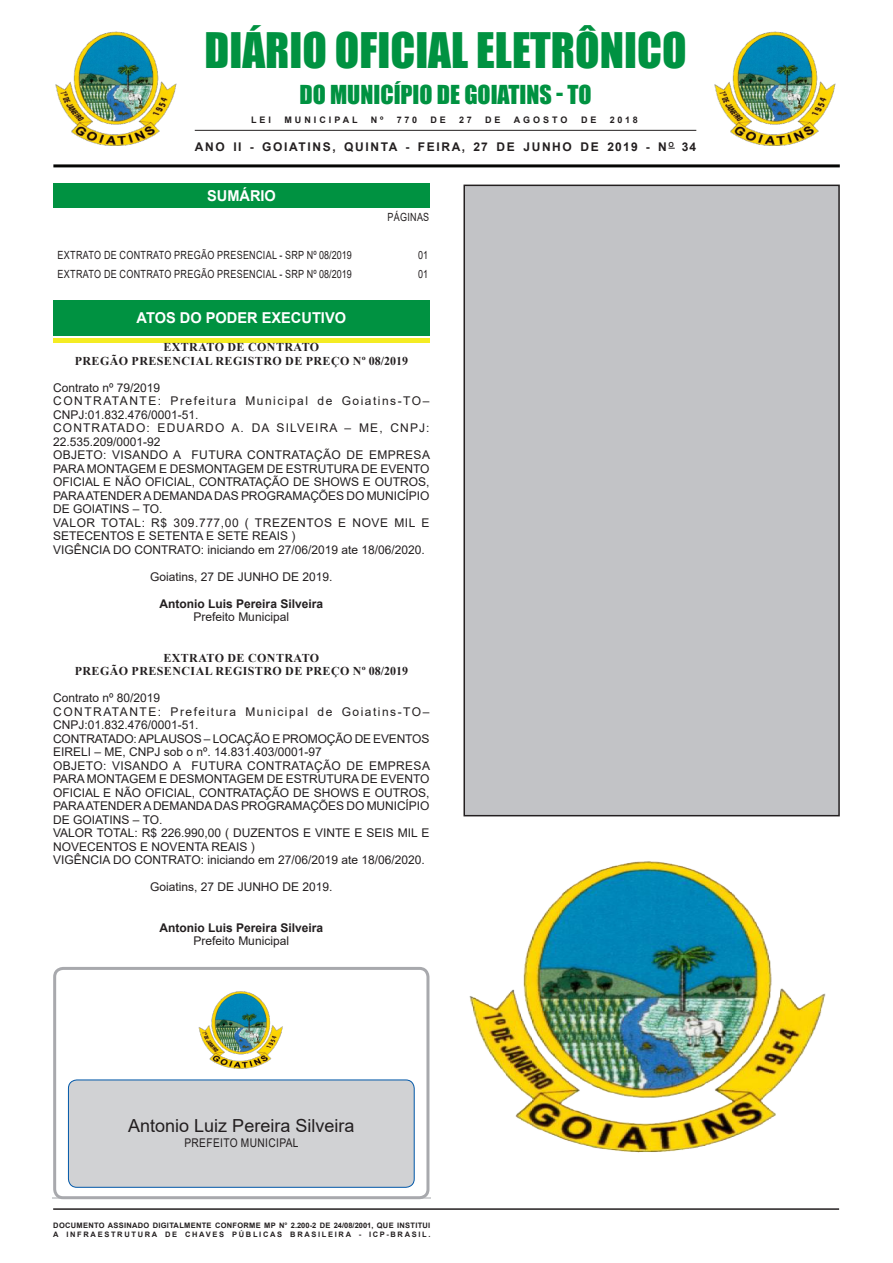
<style>
.page{position:relative;width:893px;height:1263px;background:#fff}
.page>*{position:absolute;margin:0;border:0;box-sizing:border-box;transform-origin:0 0}
.t1{font:45px "Impact";color:#009241}
.t2{font:24px "Impact";color:#009241}
.t3{font:18px "Arial";color:#231f20}
.Chancela{font:700 15px "Arial";color:#fff}
.SEM_PARAGRAFO{font:12px/13.5px "Arial";color:#231f20}
.SEM_PARAGRAFO-2{font:12px/13.5px "Arial";letter-spacing:.125em;color:#231f20}
.TITULOS{font:700 12px "Times New Roman";letter-spacing:.035em;color:#231f20}
.SEM_PARAGRAFO-3{font:12px/13.5px "Arial";letter-spacing:.095em;color:#231f20}
.NOME{font:700 12px "Arial";color:#231f20}
.CIDADE{font:12px "Arial";color:#231f20}
.NOME-2{font:700 12px "Arial";letter-spacing:.135em;color:#231f20}
.CARGO{font:12px "Arial";color:#231f20}
.SEM_PARAGRAFO-4{font:12px "Arial";letter-spacing:.035em;color:#231f20;scale:.85 1}
.Sumario{font:11.25px "Arial";letter-spacing:.035em;color:#231f20;scale:.8 1}
.t4{font:700 9px "Arial";letter-spacing:.33em;color:#231f20}
.t5{font:700 7.5px "Arial";letter-spacing:.04em;color:#231f20}
.t6{font:700 7.5px "Arial";letter-spacing:.225em;color:#231f20}
</style>
<div class="page">
<hr style="left:53px;top:1208px;width:786px;height:2px;background:#231f20">
<hr style="left:53px;top:164px;width:787px;height:3px;background:#040503">
<hr style="left:195px;top:130px;width:501px;height:1px;background:#231f20">
<hr style="left:52px;top:1198px;width:379px;height:1px;background:#d1d2d4">
<div style="left:53px;top:967px;width:376px;height:232px;border:3px solid #a8a9ad;border-radius:9px"></div>
<div style="left:68px;top:1080px;width:346px;height:107px;background:#d1d2d4;border-radius:9px"></div>
<div style="left:68px;top:1080px;width:346px;height:107px;border:1px solid #0057a8;border-radius:9px"></div>
<img style="left:198px;top:991px;width:85px;height:78px">
<img style="left:714px;top:31px;width:122px;height:115px">
<img style="left:55px;top:31px;width:122px;height:115px">
<div style="left:53px;top:184px;width:377px;height:24px;background:#009241"></div>
<div style="left:53px;top:338px;width:376px;height:5px;background:#f4ec23"></div>
<div style="left:53px;top:303px;width:376px;height:34px;background:#009241"></div>
<div style="left:53px;top:300px;width:376px;height:35px;background:#009241"></div>
<img style="left:469px;top:861px;width:357px;height:292px">
<div style="left:464px;top:185px;width:375px;height:631px;background:#c2c3c6"></div>
<div style="left:463px;top:185px;width:377px;height:631px;border:2px solid #231f20"></div>
<p class="t1" style="left:205px;top:16px;width:483px">DIÁRIO OFICIAL ELETRÔNICO</p>
<p class="t2" style="left:299px;top:76px;width:294px">DO MUNICÍPIO DE GOIATINS - TO</p>
<p class="t4" style="left:251px;top:114px;width:21px">LEI</p>
<p class="t4" style="left:284px;top:114px;width:75px">MUNICIPAL</p>
<p class="t4" style="left:371px;top:114px;width:14px">N º</p>
<p class="t4" style="left:397px;top:114px;width:22px">770</p>
<p class="t4" style="left:430px;top:114px;width:17px">D E</p>
<p class="t4" style="left:459px;top:114px;width:14px">2 7</p>
<p class="t4" style="left:485px;top:114px;width:17px">D E</p>
<p class="t4" style="left:514px;top:114px;width:55px">AGOSTO</p>
<p class="t4" style="left:581px;top:114px;width:17px">D E</p>
<p class="t4" style="left:610px;top:114px;width:30px">2018</p>
<p class="NOME-2" style="left:195px;top:139px;width:503px">ANO II - GOIATINS, QUINTA - FEIRA, 27 DE JUNHO DE 2019 - N<sup>O</sup> 34</p>
<p class="Chancela" style="left:207px;top:185px;width:70px">SUMÁRIO</p>
<p class="Sumario" style="left:387px;top:209px;width:54px">PÁGINAS</p>
<p class="Sumario" style="left:58px;top:247px;width:369px">EXTRATO DE CONTRATO PREGÃO PRESENCIAL - SRP Nº 08/2019</p>
<p class="Sumario" style="left:418px;top:247px;width:14px">01</p>
<p class="Sumario" style="left:58px;top:266px;width:369px">EXTRATO DE CONTRATO PREGÃO PRESENCIAL - SRP Nº 08/2019</p>
<p class="Sumario" style="left:418px;top:266px;width:14px">01</p>
<p class="Chancela" style="left:137px;top:307px;width:211px">ATOS DO PODER EXECUTIVO</p>
<p class="TITULOS" style="left:163px;top:339px;width:157px">EXTRATO DE CONTRATO</p>
<p class="TITULOS" style="left:75px;top:352px;width:335px">PREGÃO PRESENCIAL REGISTRO DE PREÇO Nº 08/2019</p>
<p class="SEM_PARAGRAFO" style="left:53px;top:381px;width:109px">Contrato nº 79/2019</p>
<p class="SEM_PARAGRAFO-2" style="left:53px;top:394px;width:378px">CONTRATANTE: Prefeitura Municipal de Goiatins-TO–<br>CNPJ:01.832.476/0001-51.</p>
<p class="SEM_PARAGRAFO-3" style="left:53px;top:421px;width:378px">CONTRATADO: EDUARDO A. DA SILVEIRA – ME, CNPJ:<br>22.535.209/0001-92</p>
<p class="SEM_PARAGRAFO" style="left:53px;top:448px;width:378px;text-align:justify">OBJETO: VISANDO A FUTURA CONTRATAÇÃO DE EMPRESA PARA MONTAGEM E DESMONTAGEM DE ESTRUTURA DE EVENTO OFICIAL E NÃO OFICIAL, CONTRATAÇÃO DE SHOWS E OUTROS, PARA ATENDER A DEMANDA DAS PROGRAMAÇÕES DO MUNICÍPIO DE GOIATINS – TO.</p>
<p class="SEM_PARAGRAFO" style="left:53px;top:516px;width:378px">VALOR TOTAL: R$ 309.777,00 ( TREZENTOS E NOVE MIL E<br>SETECENTOS E SETENTA E SETE REAIS )</p>
<p class="SEM_PARAGRAFO" style="left:53px;top:543px;width:373px">VIGÊNCIA DO CONTRATO: iniciando em 27/06/2019 ate 18/06/2020.</p>
<p class="CIDADE" style="left:150px;top:568px;width:184px">Goiatins, 27 DE JUNHO DE 2019.</p>
<p class="NOME" style="left:160px;top:595px;width:165px">Antonio Luis Pereira Silveira</p>
<p class="CARGO" style="left:194px;top:609px;width:97px">Prefeito Municipal</p>
<p class="TITULOS" style="left:163px;top:649px;width:157px">EXTRATO DE CONTRATO</p>
<p class="TITULOS" style="left:75px;top:663px;width:335px">PREGÃO PRESENCIAL REGISTRO DE PREÇO Nº 08/2019</p>
<p class="SEM_PARAGRAFO" style="left:53px;top:691px;width:109px">Contrato nº 80/2019</p>
<p class="SEM_PARAGRAFO-2" style="left:53px;top:705px;width:378px">CONTRATANTE: Prefeitura Municipal de Goiatins-TO–<br>CNPJ:01.832.476/0001-51.</p>
<p class="SEM_PARAGRAFO" style="left:53px;top:732px;width:378px">CONTRATADO: APLAUSOS – LOCAÇÃO E PROMOÇÃO DE EVENTOS<br>EIRELI – ME, CNPJ sob o nº. 14.831.403/0001-97</p>
<p class="SEM_PARAGRAFO" style="left:53px;top:759px;width:378px;text-align:justify">OBJETO: VISANDO A FUTURA CONTRATAÇÃO DE EMPRESA PARA MONTAGEM E DESMONTAGEM DE ESTRUTURA DE EVENTO OFICIAL E NÃO OFICIAL, CONTRATAÇÃO DE SHOWS E OUTROS, PARA ATENDER A DEMANDA DAS PROGRAMAÇÕES DO MUNICÍPIO DE GOIATINS – TO.</p>
<p class="SEM_PARAGRAFO" style="left:53px;top:826px;width:378px">VALOR TOTAL: R$ 226.990,00 ( DUZENTOS E VINTE E SEIS MIL E<br>NOVECENTOS E NOVENTA REAIS )</p>
<p class="SEM_PARAGRAFO" style="left:53px;top:853px;width:373px">VIGÊNCIA DO CONTRATO: iniciando em 27/06/2019 ate 18/06/2020.</p>
<p class="CIDADE" style="left:150px;top:879px;width:184px">Goiatins, 27 DE JUNHO DE 2019.</p>
<p class="NOME" style="left:160px;top:919px;width:165px">Antonio Luis Pereira Silveira</p>
<p class="CARGO" style="left:194px;top:933px;width:97px">Prefeito Municipal</p>
<p class="t3" style="left:128px;top:1113px;width:228px">Antonio Luiz Pereira Silveira</p>
<p class="SEM_PARAGRAFO-4" style="left:184px;top:1135px;width:136px">PREFEITO MUNICIPAL</p>
<p class="t5" style="left:53px;top:1220px;width:379px">DOCUMENTO ASSINADO DIGITALMENTE CONFORME MP N° 2.200-2 DE 24/08/2001, QUE INSTITUI</p>
<p class="t6" style="left:53px;top:1229px;width:379px">A INFRAESTRUTURA DE CHAVES PÚBLICAS BRASILEIRA - ICP-BRASIL.</p>
</div>
